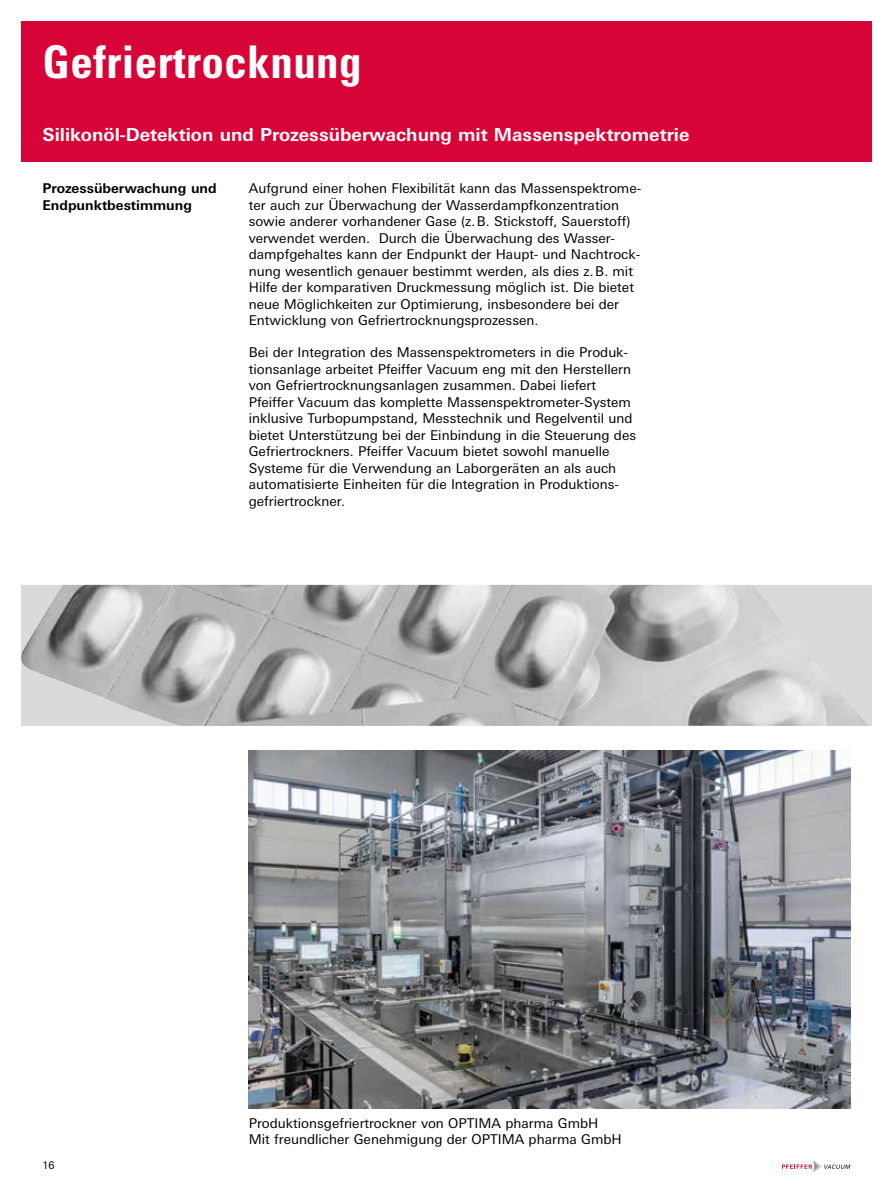
<style>
.page{position:relative;width:893px;height:1191px;background:#fff}
.page>*{position:absolute;margin:0;border:0;box-sizing:border-box;transform-origin:0 0}
.t1{font:700 condensed 45px "Univers";letter-spacing:.01em;color:#fff}
.t2{font:700 18px "Univers Next W1 G";color:#fff}
.t3{font:13.5px/16.5px "Univers Next W1 G";color:#000}
.t4{font:700 13.5px/16.5px "Univers Next W1 G";color:#000}
.t5{font:10.5px "Univers Next W1 G";color:#000}
</style>
<div class="page">
<div style="left:21px;top:21px;width:851px;height:141px;background:#d80437"></div>
<svg style="left:782px;top:1160px;width:68px;height:12px"></svg>
<img style="left:21px;top:585px;width:848px;height:140px">
<img style="left:249px;top:750px;width:601px;height:358px">
<h1 class="t1" style="left:43px;top:35px;width:321px">Gefriertrocknung</h1>
<h2 class="t2" style="left:43px;top:124px;width:648px">Silikonöl-Detektion und Prozessüberwachung mit Massenspektrometrie</h2>
<p class="t4" style="left:43px;top:180px;width:176px">Prozessüberwachung und<br>Endpunktbestimmung</p>
<p class="t3" style="left:249px;top:180px;width:394px">Aufgrund einer hohen Flexibilität kann das Massenspektrome&shy;ter auch zur Überwachung der Wasserdampfkonzentration sowie anderer vorhandener Gase (z.B. Stickstoff, Sauerstoff) verwendet werden. Durch die Überwachung des Wasser&shy;dampfgehaltes kann der Endpunkt der Haupt- und Nachtrock&shy;nung wesentlich genauer bestimmt werden, als dies z.B. mit Hilfe der komparativen Druckmessung möglich ist. Die bietet neue Möglichkeiten zur Optimierung, insbesondere bei der Entwicklung von Gefriertrocknungsprozessen.</p>
<p class="t3" style="left:249px;top:344px;width:389px">Bei der Integration des Massenspektrometers in die Produk&shy;tionsanlage arbeitet Pfeiffer Vacuum eng mit den Herstellern von Gefriertrocknungsanlagen zusammen. Dabei liefert Pfeiffer Vacuum das komplette Massenspektrometer-System inklusive Turbopumpstand, Messtechnik und Regelventil und bietet Unterstützung bei der Einbindung in die Steuerung des Gefriertrockners. Pfeiffer Vacuum bietet sowohl manuelle Systeme für die Verwendung an Laborgeräten an als auch automatisierte Einheiten für die Integration in Produktions&shy;gefriertrockner.</p>
<p class="t5" style="left:43px;top:1159px;width:14px">16</p>
<p class="t3" style="left:249px;top:1114px;width:374px">Produktionsgefriertrockner von OPTIMA pharma GmbH<br>Mit freundlicher Genehmigung der OPTIMA pharma GmbH</p>
</div>
